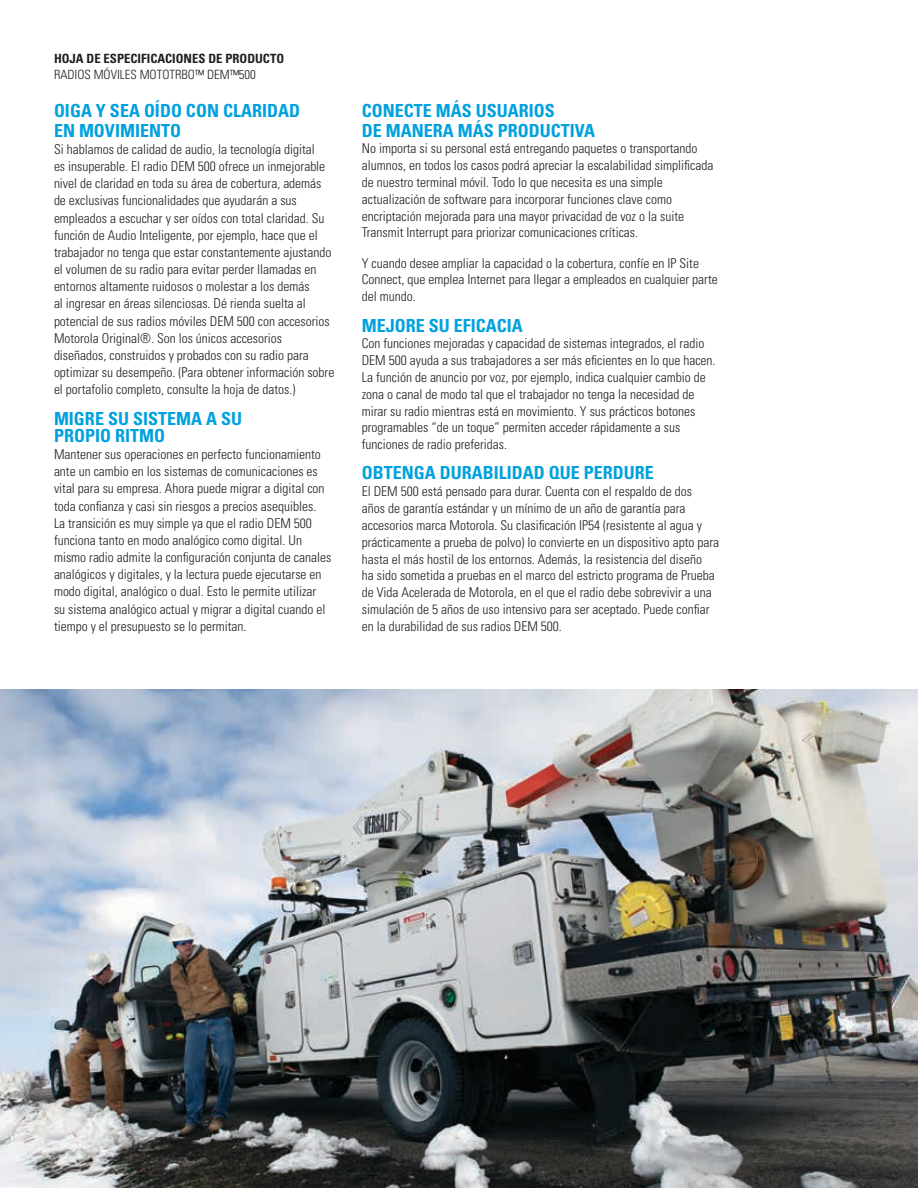
<style>
.page{position:relative;width:918px;height:1188px;background:#fff}
.page>*{position:absolute;margin:0;border:0;box-sizing:border-box;transform-origin:0 0}
.t1{font:700 condensed 18px/20.1px "Univers LT Std";color:#00a1de}
.t2{font:300 condensed 13.5px/17.1px "Univers LT Std";color:#231f20}
.t3{font:700 condensed 12.75px "Univers LT Std";color:#231f20}
.t4{font:300 condensed 12.75px "Univers LT Std";color:#231f20}
</style>
<div class="page">
<img style="left:0;top:689px;width:918px;height:499px">
<p class="t3" style="left:54px;top:51px;width:232px">HOJA DE ESPECIFICACIONES DE PRODUCTO</p>
<p class="t4" style="left:54px;top:66px;width:203px">RADIOS MÓVILES MOTOTRBO™ DEM™500</p>
<h1 class="t1" style="left:54px;top:100px;width:248px">OIGA Y SEA OÍDO CON CLARIDAD<br>EN MOVIMIENTO</h1>
<p class="t2" style="left:54px;top:141px;width:282px">Si hablamos de calidad de audio, la tecnología digital<br>es insuperable. El radio DEM 500 ofrece un inmejorable nivel de claridad en toda su área de cobertura, además de exclusivas funcionalidades que ayudarán a sus empleados a escuchar y ser oídos con total claridad. Su función de Audio Inteligente, por ejemplo, hace que el trabajador no tenga que estar constantemente ajustando el volumen de su radio para evitar perder llamadas en entornos altamente ruidosos o molestar a los demás<br>al ingresar en áreas silenciosas. Dé rienda suelta al potencial de sus radios móviles DEM 500 con accesorios Motorola Original®. Son los únicos accesorios diseñados, construidos y probados con su radio para optimizar su desempeño. (Para obtener información sobre el portafolio completo, consulte la hoja de datos.)</p>
<h1 class="t1" style="left:54px;top:410px;width:190px;line-height:17.1px">MIGRE SU SISTEMA A SU<br>PROPIO RITMO</h1>
<p class="t2" style="left:54px;top:446px;width:279px">Mantener sus operaciones en perfecto funcionamiento ante un cambio en los sistemas de comunicaciones es vital para su empresa. Ahora puede migrar a digital con toda confianza y casi sin riesgos a precios asequibles.<br>La transición es muy simple ya que el radio DEM 500 funciona tanto en modo analógico como digital. Un mismo radio admite la configuración conjunta de canales analógicos y digitales, y la lectura puede ejecutarse en modo digital, analógico o dual. Esto le permite utilizar<br>su sistema analógico actual y migrar a digital cuando el tiempo y el presupuesto se lo permitan.</p>
<h1 class="t1" style="left:362px;top:100px;width:235px">CONECTE MÁS USUARIOS<br>DE MANERA MÁS PRODUCTIVA</h1>
<p class="t2" style="left:362px;top:140px;width:353px">No importa si su personal está entregando paquetes o transportando alumnos, en todos los casos podrá apreciar la escalabilidad simplificada de nuestro terminal móvil. Todo lo que necesita es una simple actualización de software para incorporar funciones clave como encriptación mejorada para una mayor privacidad de voz o la suite Transmit Interrupt para priorizar comunicaciones críticas.</p>
<p class="t2" style="left:362px;top:255px;width:358px">Y cuando desee ampliar la capacidad o la cobertura, confíe en IP Site<br>Connect, que emplea Internet para llegar a empleados en cualquier parte del mundo.</p>
<h1 class="t1" style="left:362px;top:315px;width:163px">MEJORE SU EFICACIA</h1>
<p class="t2" style="left:362px;top:335px;width:355px">Con funciones mejoradas y capacidad de sistemas integrados, el radio DEM 500 ayuda a sus trabajadores a ser más eficientes en lo que hacen.<br>La función de anuncio por voz, por ejemplo, indica cualquier cambio de zona o canal de modo tal que el trabajador no tenga la necesidad de mirar su radio mientras está en movimiento. Y sus prácticos botones programables “de un toque” permiten acceder rápidamente a sus funciones de radio preferidas.</p>
<h1 class="t1" style="left:362px;top:463px;width:293px">OBTENGA DURABILIDAD QUE PERDURE</h1>
<p class="t2" style="left:362px;top:483px;width:359px">El DEM 500 está pensado para durar. Cuenta con el respaldo de dos<br>años de garantía estándar y un mínimo de un año de garantía para accesorios marca Motorola. Su clasificación IP54 (resistente al agua y prácticamente a prueba de polvo) lo convierte en un dispositivo apto para hasta el más hostil de los entornos. Además, la resistencia del diseño<br>ha sido sometida a pruebas en el marco del estricto programa de Prueba de Vida Acelerada de Motorola, en el que el radio debe sobrevivir a una simulación de 5 años de uso intensivo para ser aceptado. Puede confiar en la durabilidad de sus radios DEM 500.</p>
</div>
